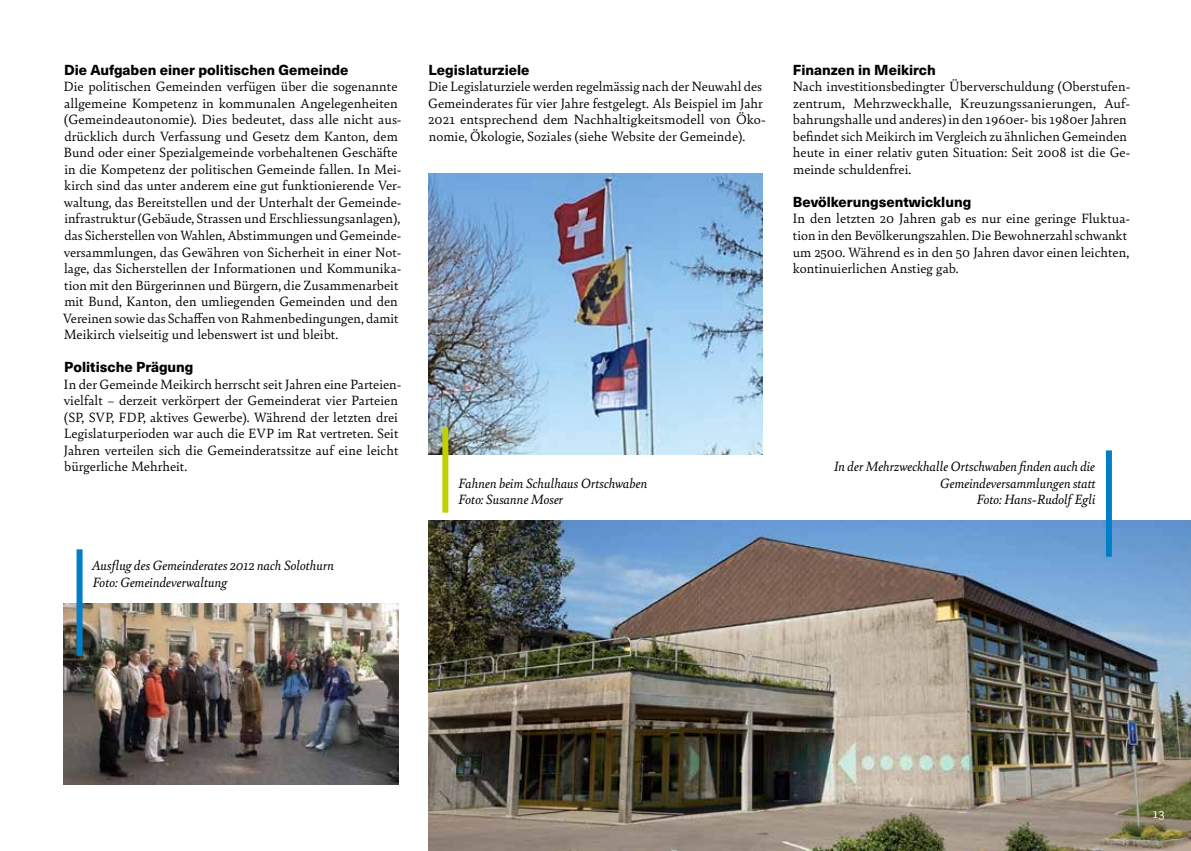
<style>
.page{position:relative;width:1191px;height:851px;background:#fff}
.page>*{position:absolute;margin:0;border:0;box-sizing:border-box;transform-origin:0 0}
.t1{font:14.25px/16.5px "Bely";color:#000}
.t2{font:italic 14.25px/16.5px "Bely";color:#000}
.t3{font:800 14.25px "Neue Haas Unica W1 G";color:#000}
.t4{font:14.25px "Bely";color:#fff}
</style>
<div class="page">
<img style="left:64px;top:603px;width:334px;height:181px">
<img style="left:428px;top:520px;width:763px;height:330px">
<img style="left:428px;top:174px;width:335px;height:280px">
<div style="left:77px;top:549px;width:6px;height:106px;background:#007fc7"></div>
<div style="left:1106px;top:450px;width:6px;height:106px;background:#007fc7"></div>
<div style="left:442px;top:427px;width:6px;height:85px;background:#bfd100"></div>
<p class="t3" style="left:64px;top:59px;width:286px">Die Aufgaben einer politischen Gemeinde</p>
<p class="t1" style="left:63px;top:78px;width:340px">Die politischen Gemeinden verfügen über die sogenannte allgemeine Kompetenz in kommunalen Angelegenheiten (Gemeindeautonomie). Dies bedeutet, dass alle nicht aus&shy;drücklich durch Verfassung und Gesetz dem Kanton, dem Bund oder einer Spezialgemeinde vorbehaltenen Geschäfte in die Kompetenz der politischen Gemeinde fallen. In Mei&shy;kirch sind das unter anderem eine gut funktionierende Ver&shy;waltung, das Bereitstellen und der Unterhalt der Gemeinde&shy;infrastruktur (Gebäude, Strassen und Erschliessungsanlagen), das Sicherstellen von Wahlen, Abstimmungen und Gemeinde&shy;versammlungen, das Gewähren von Sicherheit in einer Not&shy;lage, das Sicherstellen der Informationen und Kommunika&shy;tion mit den Bürgerinnen und Bürgern, die Zusammenarbeit mit Bund, Kanton, den umliegenden Gemeinden und den Vereinen sowie das Schaffen von Rahmenbedingungen, damit Meikirch vielseitig und lebenswert ist und bleibt.</p>
<p class="t3" style="left:64px;top:356px;width:131px">Politische Prägung</p>
<p class="t1" style="left:63px;top:375px;width:339px">In der Gemeinde Meikirch herrscht seit Jahren eine Parteien&shy;vielfalt – derzeit verkörpert der Gemeinderat vier Parteien (SP, SVP, FDP, aktives Gewerbe). Während der letzten drei Legislaturperioden war auch die EVP im Rat vertreten. Seit Jahren verteilen sich die Gemeinderatssitze auf eine leicht bürgerliche Mehrheit.</p>
<p class="t2" style="left:92px;top:556px;width:244px">Ausflug des Gemeinderates 2012 nach Solothurn<br>Foto: Gemeindeverwaltung</p>
<p class="t3" style="left:428px;top:59px;width:102px">Legislaturziele</p>
<p class="t1" style="left:428px;top:78px;width:339px">Die Legislaturziele werden regelmässig nach der Neuwahl des Gemeinderates für vier Jahre festgelegt. Als Beispiel im Jahr 2021 entsprechend dem Nachhaltigkeitsmodell von Öko&shy;nomie, Ökologie, Soziales (siehe Website der Gemeinde).</p>
<p class="t2" style="left:458px;top:474px;width:191px">Fahnen beim Schulhaus Ortschwaben<br>Foto: Susanne Moser</p>
<p class="t3" style="left:793px;top:59px;width:144px">Finanzen in Meikirch</p>
<p class="t1" style="left:792px;top:78px;width:339px">Nach investitionsbedingter Überverschuldung (Oberstufen&shy;zentrum, Mehrzweckhalle, Kreuzungssanierungen, Auf&shy;bahrungshalle und anderes) in den 1960er- bis 1980er Jahren befindet sich Meikirch im Vergleich zu ähnlichen Gemeinden heute in einer relativ guten Situation: Seit 2008 ist die Ge&shy;meinde schuldenfrei.</p>
<p class="t3" style="left:793px;top:191px;width:180px">Bevölkerungsentwicklung</p>
<p class="t1" style="left:792px;top:210px;width:339px">In den letzten 20 Jahren gab es nur eine geringe Fluktua&shy;tion in den Bevölkerungszahlen. Die Bewohnerzahl schwankt um 2500. Während es in den 50 Jahren davor einen leichten, kontinuierlichen Anstieg gab.</p>
<p class="t2" style="left:833px;top:457px;width:264px;text-align:right">In der Mehrzweckhalle Ortschwaben finden auch die<br>Gemeindeversammlungen statt<br>Foto: Hans-Rudolf Egli</p>
<p class="t4" style="left:1152px;top:802px;width:14px">13</p>
</div>
